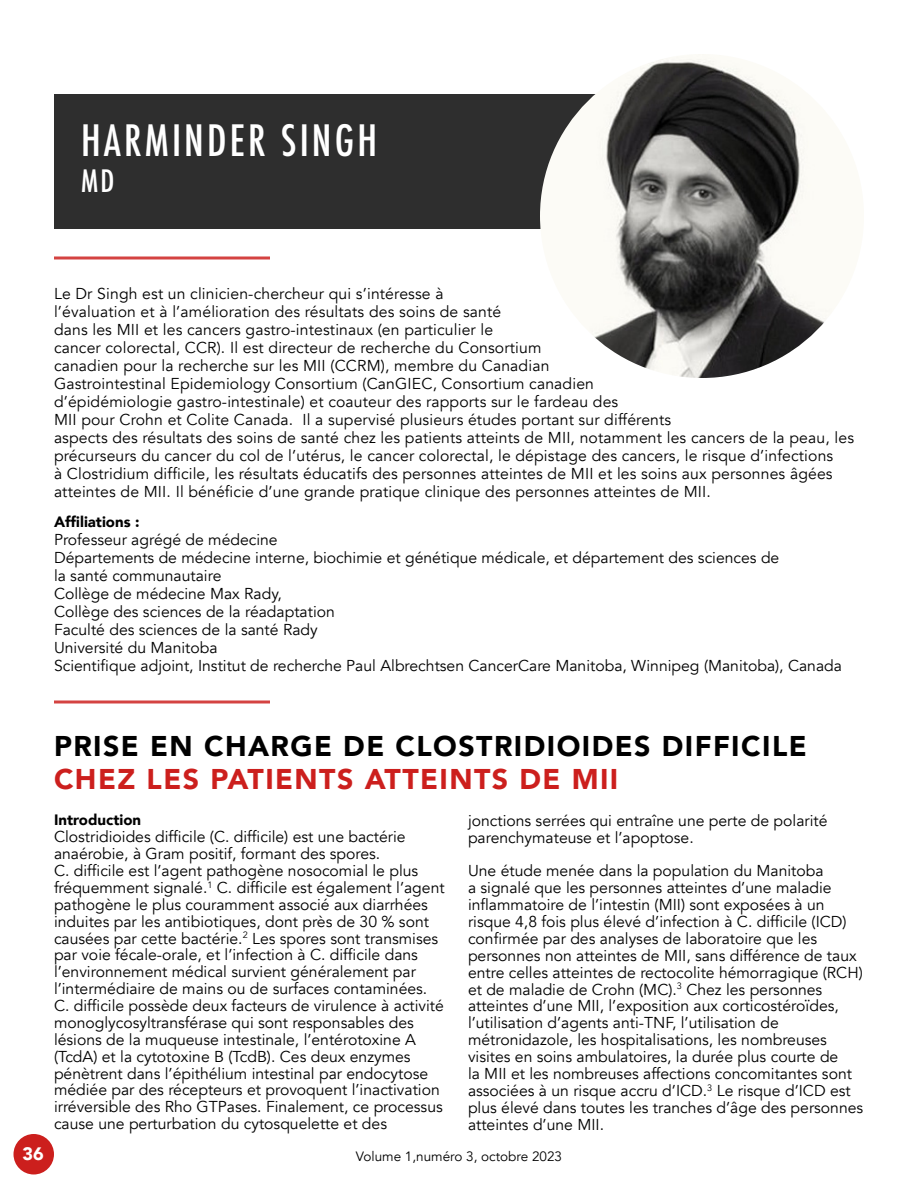
<style>
.page{position:relative;width:918px;height:1188px;background:#fff}
.page>*{position:absolute;margin:0;border:0;box-sizing:border-box;transform-origin:0 0}
.t1{font:500 condensed 42px "Futura";letter-spacing:.075em;color:#fff}
.t2{font:500 condensed 30px "Futura";color:#fff}
.t3{font:900 28.5px/33px "Avenir";letter-spacing:.05em;color:#000}
.t4{font:900 18px "Avenir";color:#fff}
.t5{font:15.75px/16.8px "Avenir";color:#000}
.t6{font:900 15px "Avenir";color:#000}
.t7{font:13.5px "Avenir";color:#000}
.s1{color:#cc1f1d}
</style>
<div class="page">
<div style="left:13px;top:1134px;width:41px;height:40px;background:#cc1f1d;border-radius:50%"></div>
<hr style="left:54px;top:700px;width:216px;height:3px;background:#cc1f1d">
<div style="left:54px;top:94px;width:716px;height:136px;background:#2e2e2e"></div>
<hr style="left:54px;top:256px;width:216px;height:3px;background:#cc1f1d">
<img style="left:540px;top:54px;width:324px;height:324px;border-radius:162px">
<p class="t1" style="left:81px;top:114px;width:298px">HARMINDER SINGH</p>
<p class="t2" style="left:81px;top:162px;width:35px">MD</p>
<p class="t5" style="left:54px;top:285px;width:802px;line-height:18px">Le Dr Singh est un clinicien-chercheur qui s’intéresse à<br>l’évaluation et à l’amélioration des résultats des soins de santé<br>dans les MII et les cancers gastro-intestinaux (en particulier le<br>cancer colorectal, CCR). Il est directeur de recherche du Consortium<br>canadien pour la recherche sur les MII (CCRM), membre du Canadian<br>Gastrointestinal Epidemiology Consortium (CanGIEC, Consortium canadien<br>d’épidémiologie gastro-intestinale) et coauteur des rapports sur le fardeau des<br>MII pour Crohn et Colite Canada. Il a supervisé plusieurs études portant sur différents<br>aspects des résultats des soins de santé chez les patients atteints de MII, notamment les cancers de la peau, les précurseurs du cancer du col de l’utérus, le cancer colorectal, le dépistage des cancers, le risque d’infections<br>à Clostridium difficile, les résultats éducatifs des personnes atteintes de MII et les soins aux personnes âgées atteintes de MII. Il bénéficie d’une grande pratique clinique des personnes atteintes de MII.</p>
<p class="t6" style="left:54px;top:509px;width:87px">Affiliations :</p>
<p class="t5" style="left:54px;top:532px;width:225px">Professeur agrégé de médecine</p>
<p class="t5" style="left:54px;top:549px;width:727px;line-height:18px">Départements de médecine interne, biochimie et génétique médicale, et département des sciences de la santé communautaire</p>
<p class="t5" style="left:54px;top:586px;width:229px">Collège de médecine Max Rady,</p>
<p class="t5" style="left:54px;top:604px;width:282px">Collège des sciences de la réadaptation</p>
<p class="t5" style="left:54px;top:622px;width:265px">Faculté des sciences de la santé Rady</p>
<p class="t5" style="left:54px;top:640px;width:165px">Université du Manitoba</p>
<p class="t5" style="left:54px;top:658px;width:790px">Scientifique adjoint, Institut de recherche Paul Albrechtsen CancerCare Manitoba, Winnipeg (Manitoba), Canada</p>
<p class="t3" style="left:54px;top:729px;width:754px">PRISE EN CHARGE DE CLOSTRIDIOIDES DIFFICILE<br><span class="s1">CHEZ LES PATIENTS ATTEINTS DE MII</span></p>
<p class="t6" style="left:54px;top:807px;width:89px">Introduction</p>
<p class="t5" style="left:54px;top:829px;width:392px">Clostridioides difficile (C. difficile) est une bactérie anaérobie, à Gram positif, formant des spores.<br>C. difficile est l’agent pathogène nosocomial le plus fréquemment signalé.<sup>1</sup> C. difficile est également l’agent pathogène le plus couramment associé aux diarrhées induites par les antibiotiques, dont près de 30 % sont causées par cette bactérie.<sup>2</sup> Les spores sont transmises par voie fécale-orale, et l’infection à C. difficile dans l’environnement médical survient généralement par l’intermédiaire de mains ou de surfaces contaminées.<br>C. difficile possède deux facteurs de virulence à activité monoglycosyltransférase qui sont responsables des lésions de la muqueuse intestinale, l’entérotoxine A (TcdA) et la cytotoxine B (TcdB). Ces deux enzymes pénètrent dans l’épithélium intestinal par endocytose médiée par des récepteurs et provoquent l’inactivation irréversible des Rho GTPases. Finalement, ce processus cause une perturbation du cytosquelette et des</p>
<p class="t5" style="left:468px;top:812px;width:361px">jonctions serrées qui entraîne une perte de polarité parenchymateuse et l’apoptose.</p>
<p class="t5" style="left:468px;top:863px;width:397px">Une étude menée dans la population du Manitoba<br>a signalé que les personnes atteintes d’une maladie inflammatoire de l’intestin (MII) sont exposées à un risque 4,8 fois plus élevé d’infection à C. difficile (ICD) confirmée par des analyses de laboratoire que les personnes non atteintes de MII, sans différence de taux entre celles atteintes de rectocolite hémorragique (RCH) et de maladie de Crohn (MC).<sup>3</sup> Chez les personnes atteintes d’une MII, l’exposition aux corticostéroïdes, l’utilisation d’agents anti-TNF, l’utilisation de métronidazole, les hospitalisations, les nombreuses visites en soins ambulatoires, la durée plus courte de<br>la MII et les nombreuses affections concomitantes sont associées à un risque accru d’ICD.<sup>3</sup> Le risque d’ICD est plus élevé dans toutes les tranches d’âge des personnes atteintes d’une MII.</p>
<p class="t4" style="left:22px;top:1139px;width:23px">36</p>
<p class="t7" style="left:356px;top:1148px;width:208px">Volume 1,numéro 3, octobre 2023</p>
</div>
